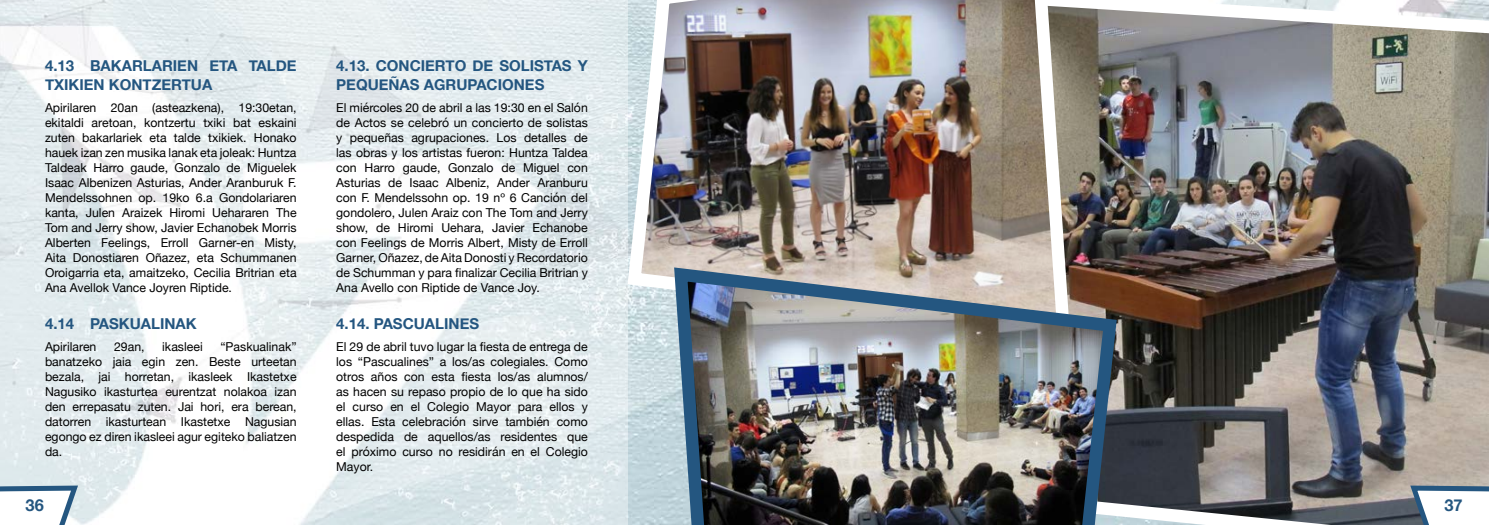
<style>
.page{position:relative;width:1489px;height:525px;background:#fff}
.page>*{position:absolute;margin:0;border:0;box-sizing:border-box;transform-origin:0 0}
.t1{font:700 16.38px "Helvetica Neue";color:#245680}
.t2{font:700 15px/18.8px "Helvetica Neue";color:#245680}
.t3{font:12.25px/15px "Helvetica Neue";color:#000;text-align:justify}
</style>
<div class="page">
<svg style="left:0;top:0;width:627px;height:524px"></svg>
<img style="left:1076px;top:0;width:412px;height:524px">
<img style="left:622px;top:0;width:454px;height:343px">
<img style="left:667px;top:260px;width:455px;height:264px">
<svg style="left:0;top:485px;width:79px;height:39px"></svg>
<svg style="left:1408px;top:485px;width:80px;height:39px"></svg>
<p class="t2" style="left:45px;top:57px;width:253px">4.13 BAKARLARIEN ETA TALDE<br>TXIKIEN KONTZERTUA</p>
<p class="t3" style="left:45px;top:101px;width:253px">Apirilaren 20an (asteazkena), 19:30etan, ekitaldi aretoan, kontzertu txiki bat eskaini zuten bakarlariek eta talde txikiek. Honako hauek izan zen musika lanak eta joleak: Huntza Taldeak Harro gaude, Gonzalo de Miguelek Isaac Albenizen Asturias, Ander Aranburuk F.<br>Mendelssohnen op. 19ko 6.a Gondolariaren kanta, Julen Araizek Hiromi Uehararen The Tom and Jerry show, Javier Echanobek Morris Alberten Feelings, Erroll Garner-en Misty, Aita Donostiaren Oñazez, eta Schummanen Oroigarria eta, amaitzeko, Cecilia Britrian eta Ana Avellok Vance Joyren Riptide.</p>
<p class="t2" style="left:45px;top:314px;width:153px">4.14 PASKUALINAK</p>
<p class="t3" style="left:45px;top:340px;width:53px">Apirilaren</p>
<p class="t3" style="left:114px;top:340px;width:32px">29an,</p>
<p class="t3" style="left:162px;top:340px;width:42px">ikasleei</p>
<p class="t3" style="left:45px;top:340px;width:253px;text-indent:175px">“Paskualinak” banatzeko jaia egin zen. Beste urteetan bezala, jai horretan, ikasleek Ikastetxe Nagusiko ikasturtea eurentzat nolakoa izan den errepasatu zuten. Jai hori, era berean, datorren ikasturtean Ikastetxe Nagusian egongo ez diren ikasleei agur egiteko baliatzen da.</p>
<p class="t2" style="left:336px;top:57px;width:253px">4.13. CONCIERTO DE SOLISTAS Y<br>PEQUEÑAS AGRUPACIONES</p>
<p class="t3" style="left:336px;top:101px;width:253px">El miércoles 20 de abril a las 19:30 en el Salón de Actos se celebró un concierto de solistas y pequeñas agrupaciones. Los detalles de las obras y los artistas fueron: Huntza Taldea con Harro gaude, Gonzalo de Miguel con Asturias de Isaac Albeniz, Ander Aranburu con F. Mendelssohn op. 19 nº 6 Canción del gondolero, Julen Araiz con The Tom and Jerry show, de Hiromi Uehara, Javier Echanobe con Feelings de Morris Albert, Misty de Erroll Garner, Oñazez, de Aita Donosti y Recordatorio de Schumman y para finalizar Cecilia Britrian y Ana Avello con Riptide de Vance Joy.</p>
<p class="t2" style="left:336px;top:314px;width:144px">4.14. PASCUALINES</p>
<p class="t3" style="left:336px;top:340px;width:253px">El 29 de abril tuvo lugar la fiesta de entrega de los “Pascualines” a los/as colegiales. Como otros años con esta fiesta los/as alumnos/ as hacen su repaso propio de lo que ha sido el curso en el Colegio Mayor para ellos y ellas. Esta celebración sirve también como despedida de aquellos/as residentes que el próximo curso no residirán en el Colegio Mayor.</p>
<h1 class="t1" style="left:26px;top:492px;width:20px">36</h1>
<h1 class="t1" style="left:1444px;top:492px;width:20px">37</h1>
</div>
